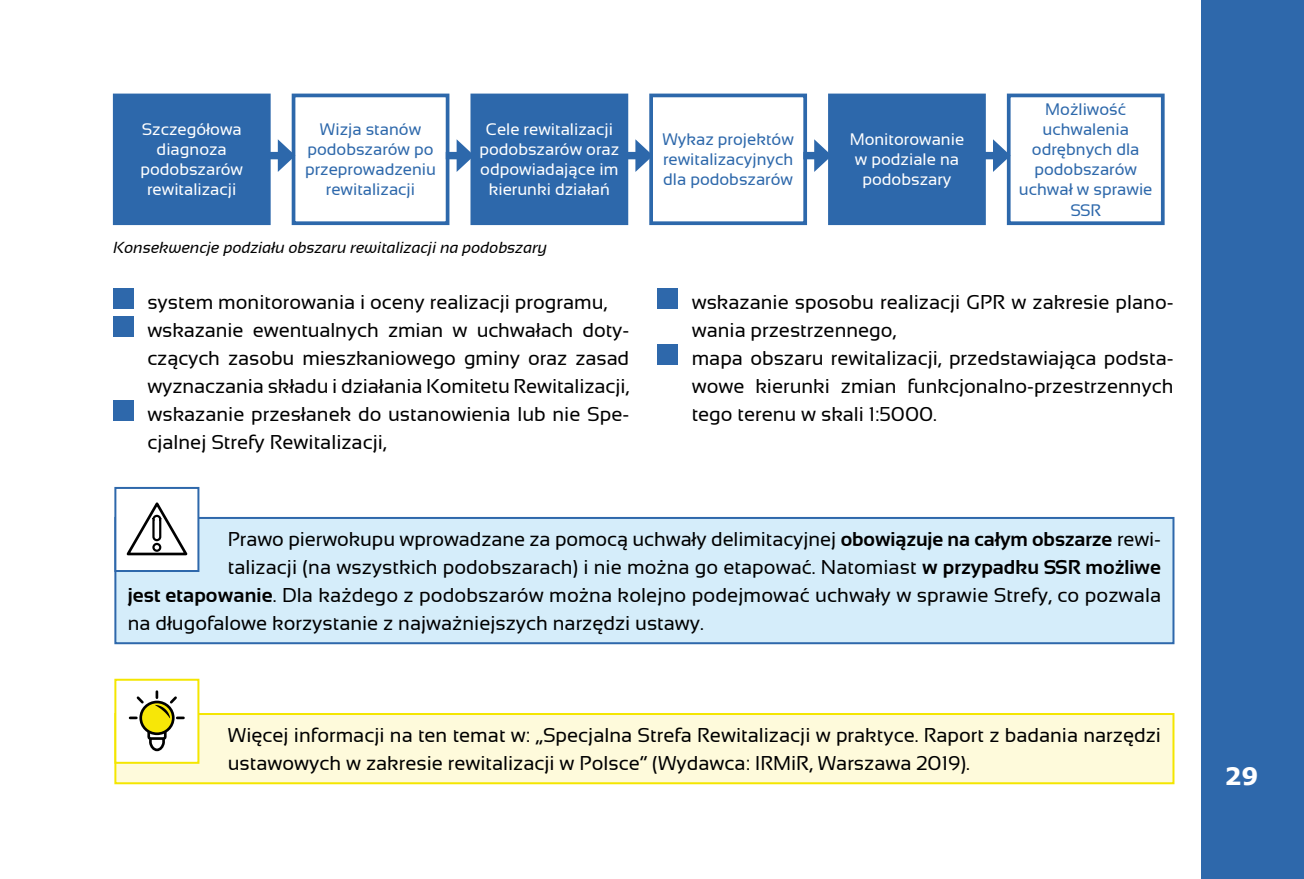
<style>
.page{position:relative;width:1304px;height:879px;background:#fff}
.page>*{position:absolute;margin:0;border:0;box-sizing:border-box;transform-origin:0 0}
.t1{font:700 24px "Verdana";color:#fff}
.ramka{font:20px/28px "Sansation";color:#000}
.wyliczenie{font:20px/28px "Sansation";color:#000;text-align:justify}
.t2{font:16.6px/20px "Sansation";color:#2d68ab;text-align:center}
.t3{font:16.6px/20px "Sansation";color:#fff;text-align:center}
.podpis_fot{font:italic 16px "Sansation";color:#000}
.s1{font-weight:700}
</style>
<div class="page">
<div style="left:113px;top:289px;width:21px;height:20px;background:#2e68ab"></div>
<div style="left:113px;top:317px;width:21px;height:20px;background:#2e68ab"></div>
<div style="left:113px;top:401px;width:21px;height:20px;background:#2e68ab"></div>
<div style="left:658px;top:289px;width:20px;height:20px;background:#2e68ab"></div>
<div style="left:658px;top:345px;width:20px;height:20px;background:#2e68ab"></div>
<div style="left:115px;top:518px;width:1058px;height:125px;background:#d5edfa"></div>
<div style="left:114px;top:517px;width:1060px;height:127px;border:2px solid #2e68ab"></div>
<div style="left:115px;top:488px;width:83px;height:83px;background:#fff"></div>
<svg style="left:126px;top:502px;width:62px;height:54px"></svg>
<div style="left:153px;top:544px;width:7px;height:7px;background:#fff;border-radius:50%"></div>
<div style="left:152px;top:543px;width:9px;height:9px;border:2px solid #000;border-radius:50%"></div>
<div style="left:153px;top:516px;width:7px;height:24px;background:#fff;border-radius:3px"></div>
<div style="left:152px;top:515px;width:9px;height:26px;border:2px solid #000;border-radius:3px"></div>
<div style="left:114px;top:487px;width:85px;height:85px;border:2px solid #2e68ab"></div>
<div style="left:115px;top:714px;width:1058px;height:69px;background:#fefadb"></div>
<div style="left:114px;top:713px;width:1060px;height:71px;border:2px solid #f4e600"></div>
<div style="left:115px;top:680px;width:83px;height:83px;background:#fff"></div>
<div style="left:141px;top:702px;width:32px;height:32px;background:#f7e707;border-radius:50%"></div>
<div style="left:139px;top:700px;width:36px;height:35px;border:3px solid #000;border-radius:50%"></div>
<svg style="left:146px;top:729px;width:22px;height:23px"></svg>
<svg style="left:130px;top:716px;width:6px;height:3px"></svg>
<svg style="left:136px;top:696px;width:10px;height:10px"></svg>
<svg style="left:155px;top:691px;width:28px;height:28px"></svg>
<div style="left:114px;top:679px;width:85px;height:85px;border:2px solid #f4e600"></div>
<div style="left:115px;top:95px;width:154px;height:128px;background:#2d68ab"></div>
<div style="left:113px;top:94px;width:158px;height:131px;border:4px solid #2d68ab"></div>
<div style="left:292px;top:94px;width:157px;height:131px;border:4px solid #2d68ab"></div>
<div style="left:472px;top:95px;width:154px;height:128px;background:#2d68ab"></div>
<div style="left:470px;top:94px;width:158px;height:131px;border:4px solid #2d68ab"></div>
<div style="left:649px;top:94px;width:158px;height:131px;border:4px solid #2d68ab"></div>
<div style="left:830px;top:95px;width:154px;height:128px;background:#2d68ab"></div>
<div style="left:828px;top:94px;width:158px;height:131px;border:4px solid #2d68ab"></div>
<div style="left:1007px;top:94px;width:158px;height:131px;border:4px solid #2d68ab"></div>
<div style="left:267px;top:152px;width:17px;height:7px;background:#2d68ab"></div>
<svg style="left:278px;top:139px;width:17px;height:33px"></svg>
<div style="left:446px;top:152px;width:17px;height:7px;background:#2d68ab"></div>
<svg style="left:457px;top:139px;width:17px;height:33px"></svg>
<div style="left:625px;top:152px;width:17px;height:7px;background:#2d68ab"></div>
<svg style="left:635px;top:139px;width:18px;height:33px"></svg>
<div style="left:803px;top:152px;width:18px;height:7px;background:#2d68ab"></div>
<svg style="left:814px;top:139px;width:18px;height:33px"></svg>
<div style="left:982px;top:152px;width:18px;height:7px;background:#2d68ab"></div>
<svg style="left:993px;top:139px;width:18px;height:33px"></svg>
<div style="left:1202px;top:0;width:102px;height:879px;background:#2e68ab"></div>
<p class="t3" style="left:140px;top:120px;width:104px">Szczegółowa diagnoza podobszarów rewitalizacji</p>
<p class="t2" style="left:305px;top:120px;width:132px">Wizja stanów podobszarów po przeprowadzeniu rewitalizacji</p>
<p class="t3" style="left:479px;top:120px;width:141px">Cele rewitalizacji podobszarów oraz odpowiadające im kierunki działań</p>
<p class="t2" style="left:662px;top:130px;width:133px;text-align:justify">Wykaz projektów rewitalizacyjnych dla podobszarów</p>
<p class="t3" style="left:850px;top:130px;width:116px">Monitorowanie w podziale na podobszary</p>
<p class="podpis_fot" style="left:113px;top:238px;width:435px">Konsekwencje podziału obszaru rewitalizacji na podobszary</p>
<p class="t2" style="left:1019px;top:100px;width:135px">Możliwość uchwalenia odrębnych dla podobszarów uchwał w sprawie<br>SSR</p>
<p class="wyliczenie" style="left:147px;top:288px;width:461px">system monitorowania i oceny realizacji programu,</p>
<p class="wyliczenie" style="left:147px;top:316px;width:483px">wskazanie ewentualnych zmian w uchwałach doty&shy;czących zasobu mieszkaniowego gminy oraz zasad wyznaczania składu i działania Komitetu Rewitalizacji,</p>
<p class="wyliczenie" style="left:147px;top:400px;width:483px">wskazanie przesłanek do ustanowienia lub nie Spe&shy;cjalnej Strefy Rewitalizacji,</p>
<p class="wyliczenie" style="left:692px;top:288px;width:483px">wskazanie sposobu realizacji GPR w zakresie plano&shy;wania przestrzennego,</p>
<p class="wyliczenie" style="left:692px;top:344px;width:483px">mapa obszaru rewitalizacji, przedstawiająca podsta&shy;wowe kierunki zmian funkcjonalno-przestrzennych tego terenu w skali 1:5000.</p>
<p class="ramka" style="left:228px;top:525px;width:935px">Prawo pierwokupu wprowadzane za pomocą uchwały delimitacyjnej <span class="s1">obowiązuje na całym obszarze</span> rewi-</p>
<p class="ramka" style="left:228px;top:553px;width:935px">talizacji (na wszystkich podobszarach) i nie można go etapować. Natomiast <span class="s1">w przypadku SSR możliwe</span></p>
<p class="ramka" style="left:128px;top:581px;width:1035px"><span class="s1">jest etapowanie</span>. Dla każdego z podobszarów można kolejno podejmować uchwały w sprawie Strefy, co pozwala</p>
<p class="ramka" style="left:128px;top:609px;width:578px">na długofalowe korzystanie z najważniejszych narzędzi ustawy.</p>
<p class="ramka" style="left:228px;top:721px;width:935px">Więcej informacji na ten temat w: „Specjalna Strefa Rewitalizacji w praktyce. Raport z badania narzędzi ustawowych w zakresie rewitalizacji w Polsce” (Wydawca: IRMiR, Warszawa 2019).</p>
<p class="t1" style="left:1224px;top:759px;width:36px">29</p>
</div>
